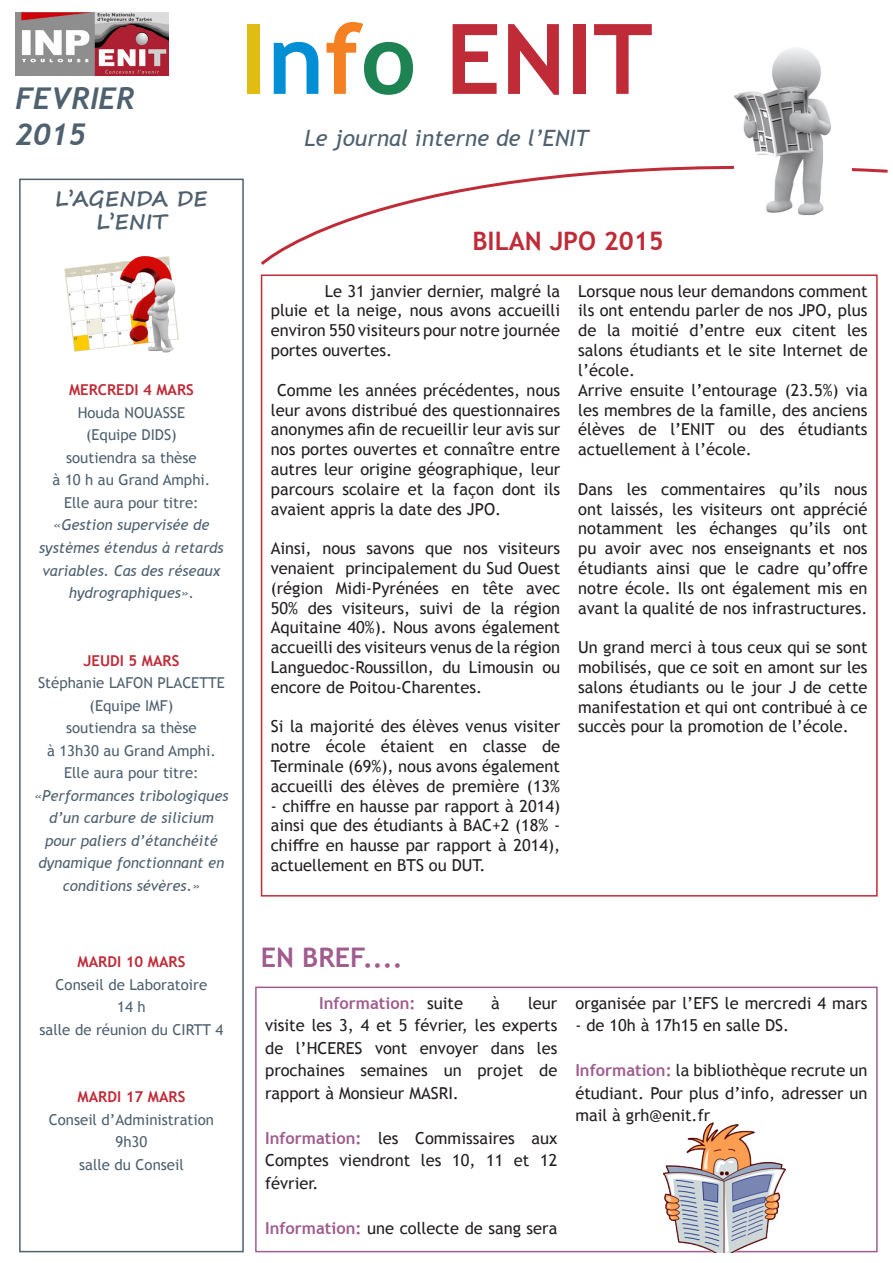
<style>
.page{position:relative;width:893px;height:1263px;background:#fff}
.page>*{position:absolute;margin:0;border:0;box-sizing:border-box;transform-origin:0 0}
.t1{font:700 97.5px "Trebuchet MS";color:#bf2b37}
.t2{font:italic 700 30px "Trebuchet";color:#4f616f}
.t3{font:700 27px "Trebuchet MS";color:#a05c8e}
.t4{font:700 25.5px "Trebuchet MS";color:#bf2b37}
.t5{font:italic 22.5px "Trebuchet MS";color:#4f616f}
.t6{font:700 21px/22.5px "Segoe Print";color:#4f616f;text-align:center}
.t7{font:16.5px/19.8px "Trebuchet MS";color:#231f20;text-align:justify}
.t8{font:700 16.5px "Trebuchet MS";color:#a05c8e}
.t9{font:italic 15px/22.5px "Trebuchet MS";color:#4f616f;text-align:center}
.t10{font:15px "Trebuchet MS";color:#4f616f}
.t11{font:700 15px "Trebuchet MS";color:#bf2b37}
.s1{font-style:normal}
.s2{color:#e1bd13}
.s3{color:#008fd5}
.s4{color:#f58021}
.s5{color:#1e8353}
.s6{font-weight:400;color:#231f20}
.s7{font-weight:700;color:#a05c8e}
</style>
<div class="page">
<div style="left:19px;top:179px;width:225px;height:1073px;border:2px solid #4f616f"></div>
<div style="left:255px;top:986px;width:623px;height:266px;border:2px solid #a05c8e"></div>
<svg style="left:261px;top:165px;width:627px;height:100px"></svg>
<img style="left:734px;top:48px;width:117px;height:185px">
<img style="left:64px;top:256px;width:115px;height:97px">
<img style="left:663px;top:1122px;width:122px;height:130px">
<img style="left:16px;top:13px;width:152px;height:63px">
<p class="t2" style="left:16px;top:79px;width:121px">FEVRIER</p>
<p class="t2" style="left:16px;top:115px;width:72px">2015</p>
<p class="t6" style="left:55px;top:187px;width:154px">L’AGENDA DE<br>L’ENIT</p>
<p class="t11" style="left:69px;top:381px;width:126px">MERCREDI 4 MARS</p>
<p class="t10" style="left:78px;top:403px;width:109px">Houda NOUASSE</p>
<p class="t10" style="left:86px;top:426px;width:92px">(Equipe DIDS)</p>
<p class="t10" style="left:66px;top:448px;width:132px">soutiendra sa thèse</p>
<p class="t10" style="left:53px;top:471px;width:159px">à 10 h au Grand Amphi.</p>
<p class="t9" style="left:39px;top:491px;width:186px"><span class="s1">Elle aura pour titre: </span>«Gestion supervisée de systèmes étendus à retards variables. Cas des réseaux hydrographiques».</p>
<p class="t11" style="left:84px;top:651px;width:97px">JEUDI 5 MARS</p>
<p class="t10" style="left:38px;top:673px;width:188px">Stéphanie LAFON PLACETTE</p>
<p class="t10" style="left:90px;top:696px;width:85px">(Equipe IMF)</p>
<p class="t10" style="left:66px;top:718px;width:132px">soutiendra sa thèse</p>
<p class="t10" style="left:47px;top:741px;width:170px">à 13h30 au Grand Amphi.</p>
<p class="t9" style="left:34px;top:761px;width:196px"><span class="s1">Elle aura pour titre: </span>«Performances tribologiques d’un carbure de silicium pour paliers d’étanchéité dynamique fonctionnant en conditions sévères.»</p>
<p class="t1" style="left:240px;top:-2px;width:414px"><span class="s2">I</span><span class="s3">n</span><span class="s4">f</span><span class="s5">o</span> ENIT</p>
<p class="t5" style="left:304px;top:125px;width:286px">Le journal interne de l’ENIT</p>
<p class="t4" style="left:472px;top:225px;width:193px">BILAN JPO 2015</p>
<p class="t7" style="left:271px;top:281px;width:291px;text-indent:54px">Le 31 janvier dernier, malgré la pluie et la neige, nous avons accueilli environ 550 visiteurs pour notre journée portes ouvertes.</p>
<p class="t7" style="left:271px;top:380px;width:291px;text-indent:6px">Comme les années précédentes, nous leur avons distribué des questionnaires anonymes afin de recueillir leur avis sur nos portes ouvertes et connaître entre autres leur origine géographique, leur parcours scolaire et la façon dont ils avaient appris la date des JPO.</p>
<p class="t7" style="left:271px;top:538px;width:291px">Ainsi, nous savons que nos visiteurs venaient principalement du Sud Ouest (région Midi-Pyrénées en tête avec 50% des visiteurs, suivi de la région Aquitaine 40%). Nous avons également accueilli des visiteurs venus de la région Languedoc-Roussillon, du Limousin ou encore de Poitou-Charentes.</p>
<p class="t7" style="left:271px;top:716px;width:291px">Si la majorité des élèves venus visiter notre école étaient en classe de Terminale (69%), nous avons également accueilli des élèves de première (13%</p>
<p class="t7" style="left:271px;top:796px;width:291px">- chiffre en hausse par rapport à 2014) ainsi que des étudiants à BAC+2 (18% - chiffre en hausse par rapport à 2014), actuellement en BTS ou DUT.</p>
<p class="t7" style="left:578px;top:281px;width:291px">Lorsque nous leur demandons comment ils ont entendu parler de nos JPO, plus de la moitié d’entre eux citent les salons étudiants et le site Internet de l’école.</p>
<p class="t7" style="left:578px;top:380px;width:291px">Arrive ensuite l’entourage (23.5%) via les membres de la famille, des anciens élèves de l’ENIT ou des étudiants actuellement à l’école.</p>
<p class="t7" style="left:578px;top:479px;width:291px">Dans les commentaires qu’ils nous ont laissés, les visiteurs ont apprécié notamment les échanges qu’ils ont pu avoir avec nos enseignants et nos étudiants ainsi que le cadre qu’offre notre école. Ils ont également mis en avant la qualité de nos infrastructures.</p>
<p class="t7" style="left:578px;top:637px;width:291px">Un grand merci à tous ceux qui se sont mobilisés, que ce soit en amont sur les salons étudiants ou le jour J de cette manifestation et qui ont contribué à ce succès pour la promotion de l’école.</p>
<p class="t11" style="left:78px;top:952px;width:109px">MARDI 10 MARS</p>
<p class="t10" style="left:56px;top:975px;width:153px">Conseil de Laboratoire</p>
<p class="t10" style="left:117px;top:997px;width:30px">14 h</p>
<p class="t10" style="left:40px;top:1020px;width:185px">salle de réunion du CIRTT 4</p>
<p class="t11" style="left:78px;top:1087px;width:109px">MARDI 17 MARS</p>
<p class="t10" style="left:49px;top:1110px;width:167px">Conseil d’Administration</p>
<p class="t10" style="left:116px;top:1132px;width:33px">9h30</p>
<p class="t10" style="left:79px;top:1155px;width:106px">salle du Conseil</p>
<p class="t3" style="left:261px;top:940px;width:143px">EN BREF....</p>
<p class="t8" style="left:319px;top:992px;width:145px">Information: <span class="s6">suite</span></p>
<p class="t7" style="left:491px;top:993px;width:10px">à</p>
<p class="t7" style="left:265px;top:991px;width:294px;line-height:22.5px;text-indent:263px">leur visite les 3, 4 et 5 février, les experts de l’HCERES vont envoyer dans les prochaines semaines un projet de rapport à Monsieur MASRI.</p>
<p class="t7" style="left:265px;top:1126px;width:294px;line-height:22.5px"><span class="s7">Information:</span> les Commissaires aux Comptes viendront les 10, 11 et 12 février.</p>
<p class="t7" style="left:265px;top:1218px;width:294px"><span class="s7">Information:</span> une collecte de sang sera</p>
<p class="t7" style="left:575px;top:993px;width:294px">organisée par l’EFS le mercredi 4 mars</p>
<p class="t7" style="left:575px;top:1015px;width:215px">- de 10h à 17h15 en salle DS.</p>
<p class="t7" style="left:575px;top:1059px;width:294px;line-height:22.5px"><span class="s7">Information:</span> la bibliothèque recrute un étudiant. Pour plus d’info, adresser un mail à grh@enit.fr</p>
</div>
